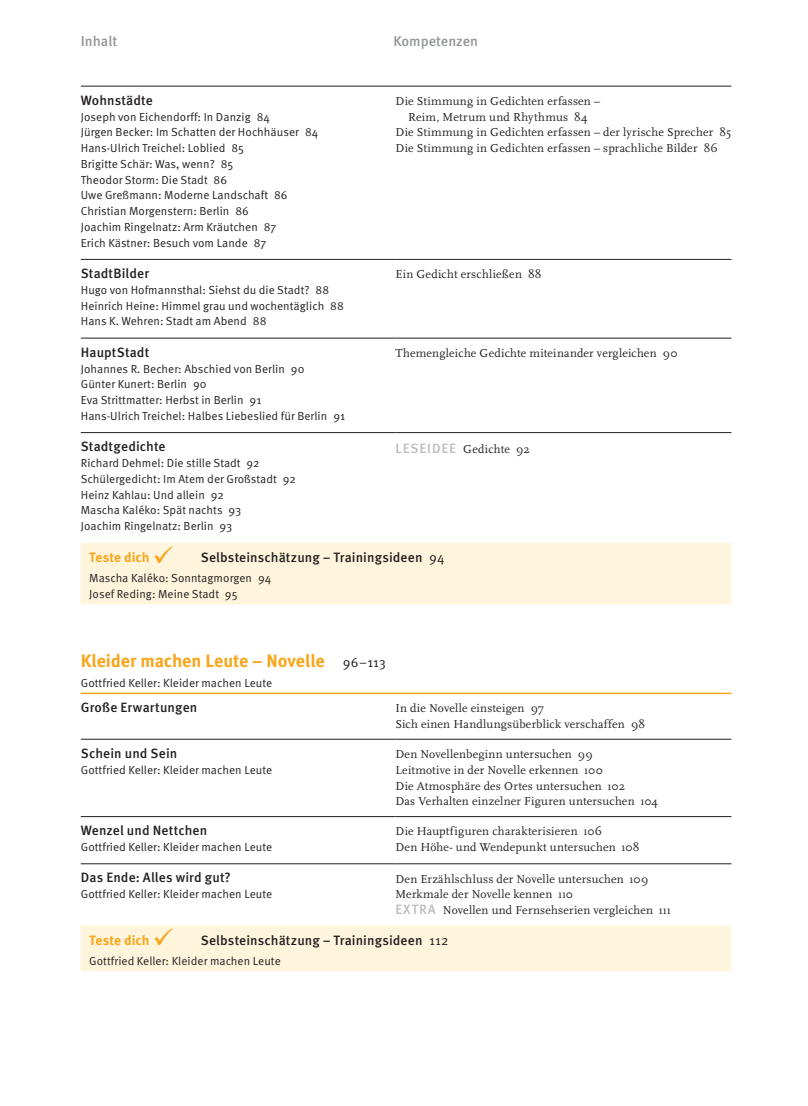
<style>
.page{position:relative;width:808px;height:1106px;background:#fff}
.page>*{position:absolute;margin:0;border:0;box-sizing:border-box;transform-origin:0 0}
.t1{font:700 18px "Meta Pro";letter-spacing:-.005em;color:#f9a51b}
.t2{font:500 14.25px "Meta Pro";color:#939598}
.t3{font:500 13.5px "Meta Pro";letter-spacing:.005em;color:#231f20}
.t4{font:700 13.5px "Meta Pro";letter-spacing:.005em;color:#f9a51b}
.t5{font:12px/15.8px "Scala Pro";letter-spacing:.015em;color:#231f20}
.t6{font:11.7px/15.8px "Meta Pro";letter-spacing:.005em;color:#231f20}
.s1{font-family:"Meta Pro";font-weight:500;font-size:13.5px;color:#bcbdc0}
.s2{font-weight:400}
.s3{font-weight:400;font-size:13.5px;color:#231f20}
</style>
<div class="page">
<svg style="left:81px;top:543px;width:650px;height:428px"></svg>
<hr style="left:81px;top:692px;width:314px;height:2px;background:#f9a51b">
<hr style="left:395px;top:692px;width:336px;height:2px;background:#f9a51b">
<hr style="left:81px;top:739px;width:314px;height:1px;background:#231f20">
<hr style="left:395px;top:739px;width:336px;height:1px;background:#231f20">
<hr style="left:81px;top:863px;width:314px;height:1px;background:#231f20">
<hr style="left:395px;top:863px;width:336px;height:1px;background:#231f20">
<hr style="left:81px;top:816px;width:314px;height:1px;background:#231f20">
<hr style="left:395px;top:816px;width:336px;height:1px;background:#231f20">
<hr style="left:81px;top:86px;width:314px;height:1px;background:#231f20">
<hr style="left:395px;top:86px;width:336px;height:1px;background:#231f20">
<hr style="left:81px;top:259px;width:314px;height:1px;background:#231f20">
<hr style="left:395px;top:259px;width:336px;height:1px;background:#231f20">
<hr style="left:81px;top:338px;width:314px;height:1px;background:#231f20">
<hr style="left:395px;top:338px;width:336px;height:1px;background:#231f20">
<hr style="left:81px;top:432px;width:314px;height:1px;background:#231f20">
<hr style="left:395px;top:432px;width:336px;height:1px;background:#231f20">
<svg style="left:154px;top:546px;width:19px;height:17px"></svg>
<svg style="left:154px;top:928px;width:19px;height:18px"></svg>
<p class="t2" style="left:81px;top:32px;width:38px">Inhalt</p>
<p class="t2" style="left:393px;top:32px;width:86px">Kompetenzen</p>
<p class="t3" style="left:81px;top:92px;width:74px">Wohnstädte</p>
<p class="t6" style="left:81px;top:109px;width:239px">Joseph von Eichendorff: In Danzig 84<br>Jürgen Becker: Im Schatten der Hochhäuser 84<br>Hans-Ulrich Treichel: Loblied 85<br>Brigitte Schär: Was, wenn? 85<br>Theodor Storm: Die Stadt 86<br>Uwe Greßmann: Moderne Landschaft 86<br>Christian Morgenstern: Berlin 86<br>Joachim Ringelnatz: Arm Kräutchen 87<br>Erich Kästner: Besuch vom Lande 87</p>
<p class="t3" style="left:81px;top:265px;width:70px">StadtBilder</p>
<p class="t6" style="left:81px;top:282px;width:265px">Hugo von Hofmannsthal: Siehst du die Stadt? 88<br>Heinrich Heine: Himmel grau und wochentäglich 88<br>Hans K. Wehren: Stadt am Abend 88</p>
<p class="t3" style="left:81px;top:343px;width:70px">HauptStadt</p>
<p class="t6" style="left:81px;top:361px;width:266px">Johannes R. Becher: Abschied von Berlin 90<br>Günter Kunert: Berlin 90<br>Eva Strittmatter: Herbst in Berlin 91<br>Hans-Ulrich Treichel: Halbes Liebeslied für Berlin 91</p>
<p class="t3" style="left:81px;top:438px;width:86px">Stadtgedichte</p>
<p class="t6" style="left:81px;top:455px;width:216px">Richard Dehmel: Die stille Stadt 92<br>Schülergedicht: Im Atem der Großstadt 92<br>Heinz Kahlau: Und allein 92<br>Mascha Kaléko: Spät nachts 93<br>Joachim Ringelnatz: Berlin 93</p>
<p class="t5" style="left:395px;top:93px;width:206px">Die Stimmung in Gedichten erfassen –</p>
<p class="t5" style="left:408px;top:109px;width:181px">Reim, Metrum und Rhythmus 84</p>
<p class="t5" style="left:395px;top:125px;width:337px">Die Stimmung in Gedichten erfassen – der lyrische Sprecher 85</p>
<p class="t5" style="left:395px;top:140px;width:324px">Die Stimmung in Gedichten erfassen – sprachliche Bilder 86</p>
<p class="t5" style="left:395px;top:266px;width:148px">Ein Gedicht erschließen 88</p>
<p class="t5" style="left:395px;top:345px;width:284px">Themengleiche Gedichte miteinander vergleichen 90</p>
<p class="t5" style="left:395px;top:441px;width:136px"><span class="s1">LESEIDEE</span> Gedichte 92</p>
<p class="t4" style="left:89px;top:549px;width:62px">Teste dich</p>
<p class="t3" style="left:201px;top:549px;width:245px">Selbsteinschätzung – Trainingsideen <span class="s2">94</span></p>
<p class="t6" style="left:89px;top:571px;width:183px">Mascha Kaléko: Sonntagmorgen 94<br>Josef Reding: Meine Stadt 95</p>
<h1 class="t1" style="left:81px;top:649px;width:307px">Kleider machen Leute – Novelle <span class="s3">96–113</span></h1>
<p class="t6" style="left:81px;top:675px;width:193px">Gottfried Keller: Kleider machen Leute</p>
<p class="t3" style="left:81px;top:699px;width:118px">Große Erwartungen</p>
<p class="t5" style="left:395px;top:700px;width:251px">In die Novelle einsteigen 97<br>Sich einen Handlungsüberblick verschaffen 98</p>
<p class="t3" style="left:81px;top:744px;width:98px">Schein und Sein</p>
<p class="t6" style="left:81px;top:762px;width:193px">Gottfried Keller: Kleider machen Leute</p>
<p class="t5" style="left:395px;top:746px;width:264px">Den Novellenbeginn untersuchen 99<br>Leitmotive in der Novelle erkennen 100<br>Die Atmosphäre des Ortes untersuchen 102<br>Das Verhalten einzelner Figuren untersuchen 104</p>
<p class="t3" style="left:81px;top:822px;width:128px">Wenzel und Nettchen</p>
<p class="t6" style="left:81px;top:839px;width:193px">Gottfried Keller: Kleider machen Leute</p>
<p class="t3" style="left:81px;top:869px;width:152px">Das Ende: Alles wird gut?</p>
<p class="t6" style="left:81px;top:886px;width:193px">Gottfried Keller: Kleider machen Leute</p>
<p class="t5" style="left:395px;top:823px;width:246px">Die Hauptfiguren charakterisieren 106<br>Den Höhe- und Wendepunkt untersuchen 108</p>
<p class="t5" style="left:395px;top:870px;width:276px">Den Erzählschluss der Novelle untersuchen 109<br>Merkmale der Novelle kennen 110<br><span class="s1">EXTRA</span> Novellen und Fernsehserien vergleichen 111</p>
<p class="t4" style="left:89px;top:931px;width:62px">Teste dich</p>
<p class="t3" style="left:201px;top:931px;width:249px">Selbsteinschätzung – Trainingsideen <span class="s2">112</span></p>
<p class="t6" style="left:89px;top:953px;width:193px">Gottfried Keller: Kleider machen Leute</p>
</div>
